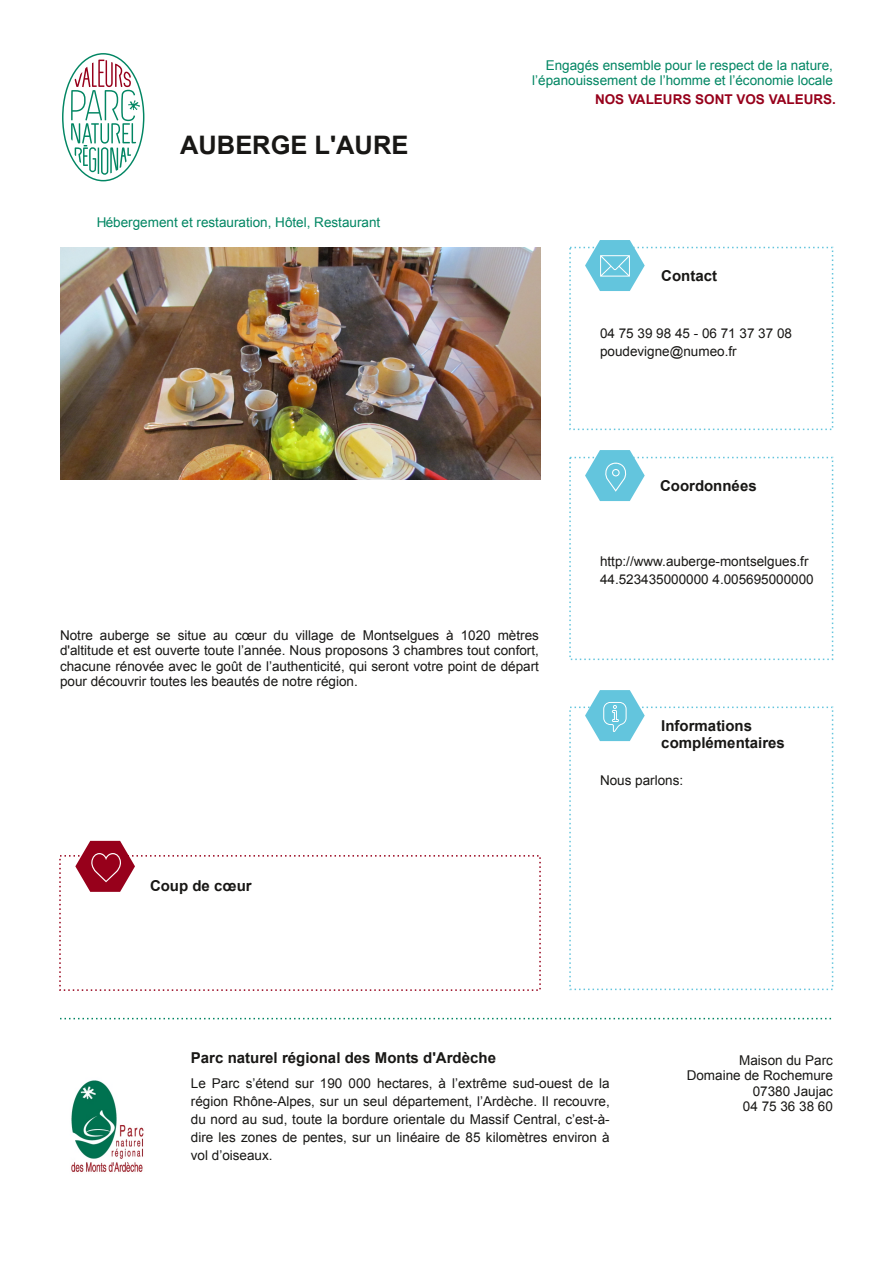
<style>
.page{position:relative;width:893px;height:1263px;background:#fff}
.page>*{position:absolute;margin:0;border:0;box-sizing:border-box;transform-origin:0 0}
.t1{font:700 25.5px "Arial";color:#181715}
.t2{font:700 15px/17.2px "Arial";color:#181715}
.t3{font:13.5px/15.5px "Arial";color:#181715;text-align:justify}
.t4{font:13.5px/15.5px "Arial";color:#028663;text-align:right}
.t5{font:700 13.5px "Arial";color:#97001b}
</style>
<div class="page">
<img style="left:71px;top:1080px;width:73px;height:92px">
<svg style="left:60px;top:1018px;width:772px;height:1px"></svg>
<svg style="left:585px;top:690px;width:60px;height:51px"></svg>
<svg style="left:585px;top:450px;width:60px;height:51px"></svg>
<svg style="left:585px;top:240px;width:60px;height:51px"></svg>
<svg style="left:75px;top:841px;width:60px;height:51px"></svg>
<img style="left:60px;top:248px;width:480px;height:232px">
<svg style="left:62px;top:53px;width:83px;height:129px"></svg>
<p class="t4" style="left:532px;top:57px;width:302px">Engagés ensemble pour le respect de la nature, l’épanouissement de l’homme et l’économie locale</p>
<h1 class="t1" style="left:180px;top:131px;width:230px">AUBERGE L'AURE</h1>
<p class="t4" style="left:96px;top:215px;width:286px">Hébergement et restauration, Hôtel, Restaurant</p>
<p class="t3" style="left:60px;top:627px;width:480px">Notre auberge se situe au cœur du village de Montselgues à 1020 mètres d'altitude et est ouverte toute l’année. Nous proposons 3 chambres tout confort, chacune rénovée avec le goût de l’authenticité, qui seront votre point de départ pour découvrir toutes les beautés de notre région.</p>
<p class="t2" style="left:150px;top:877px;width:103px">Coup de cœur</p>
<p class="t5" style="left:595px;top:92px;width:242px">NOS VALEURS SONT VOS VALEURS.</p>
<p class="t2" style="left:661px;top:267px;width:57px">Contact</p>
<p class="t3" style="left:600px;top:324px;width:194px;line-height:18px">04 75 39 98 45 - 06 71 37 37 08 poudevigne@numeo.fr</p>
<p class="t2" style="left:660px;top:477px;width:98px">Coordonnées</p>
<p class="t3" style="left:600px;top:552px;width:215px;line-height:18px">http://www.auberge-montselgues.fr<br>44.523435000000 4.005695000000</p>
<p class="t2" style="left:661px;top:717px;width:125px">Informations complémentaires</p>
<p class="t3" style="left:600px;top:772px;width:85px">Nous parlons:</p>
<p class="t2" style="left:191px;top:1049px;width:307px">Parc naturel régional des Monts d'Ardèche</p>
<p class="t3" style="left:191px;top:1074px;width:420px;line-height:18px">Le Parc s’étend sur 190 000 hectares, à l’extrême sud-ouest de la région Rhône-Alpes, sur un seul département, l’Ardèche. Il recouvre, du nord au sud, toute la bordure orientale du Massif Central, c’est-à&shy;dire les zones de pentes, sur un linéaire de 85 kilomètres environ à vol d’oiseaux.</p>
<p class="t3" style="left:687px;top:1052px;width:148px;text-align:right">Maison du Parc<br>Domaine de Rochemure<br>07380 Jaujac<br>04 75 36 38 60</p>
</div>
